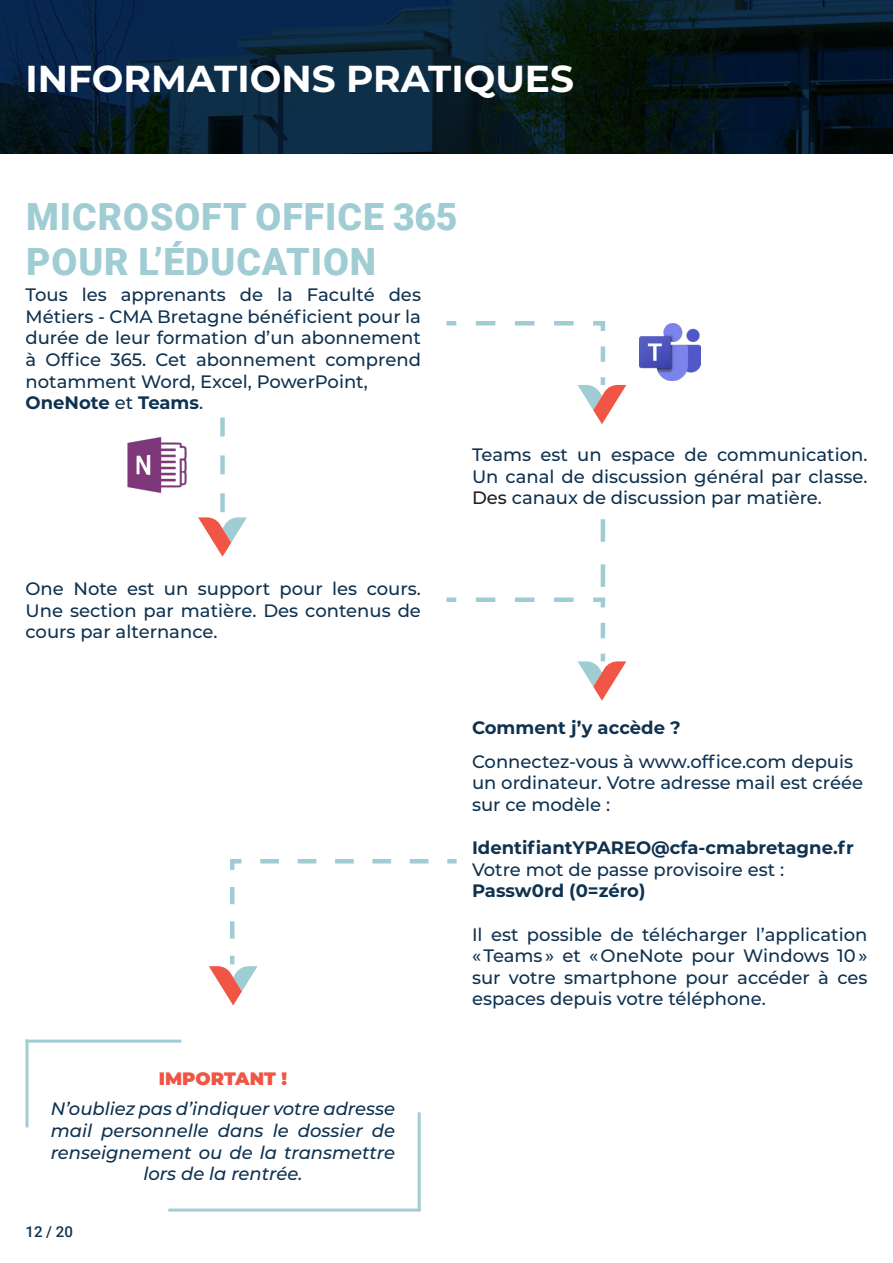
<style>
.page{position:relative;width:893px;height:1263px;background:#fff}
.page>*{position:absolute;margin:0;border:0;box-sizing:border-box;transform-origin:0 0}
.t1{font:900 37.5px "Roboto";letter-spacing:.025em;color:#a0ccd3}
.t2{font:700 37.5px "Montserrat";color:#fff}
.Style_de_paragraphe_1{font:500 18px/21.6px "Montserrat";color:#0f3250;text-align:justify}
.t3{font:italic 500 18px/21.6px "Montserrat";color:#0f3250;text-align:center}
.Style_de_paragraphe_1-2{font:700 18px "Montserrat";color:#0f3250}
.Style_de_paragraphe_1-3{font:900 18px "Montserrat";color:#f05545}
.t4{font:500 15px "Roboto";color:#0f3250}
.s1{font-weight:500}
.s2{color:#231f20}
.s3{font-weight:700}
</style>
<div class="page">
<svg style="left:0;top:0;width:893px;height:154px;background:#071f2f"></svg>
<img style="left:639px;top:323px;width:61px;height:57px">
<img style="left:127px;top:437px;width:60px;height:56px">
<hr style="left:26px;top:1040px;width:155px;height:3px;background:#a0ccd3">
<hr style="left:168px;top:1208px;width:253px;height:3px;background:#a0ccd3">
<hr style="left:26px;top:1040px;width:3px;height:87px;background:#a0ccd3">
<hr style="left:418px;top:1112px;width:3px;height:99px;background:#a0ccd3">
<svg style="left:446px;top:321px;width:180px;height:103px"></svg>
<svg style="left:446px;top:597px;width:180px;height:104px"></svg>
<svg style="left:601px;top:519px;width:4px;height:68px"></svg>
<svg style="left:198px;top:417px;width:49px;height:140px"></svg>
<svg style="left:209px;top:859px;width:248px;height:146px"></svg>
<p class="t2" style="left:26px;top:51px;width:550px">INFORMATIONS PRATIQUES</p>
<p class="t1" style="left:26px;top:191px;width:433px">MICROSOFT OFFICE 365</p>
<p class="t1" style="left:26px;top:236px;width:351px">POUR L’ÉDUCATION</p>
<p class="Style_de_paragraphe_1" style="left:26px;top:283px;width:397px">Tous les apprenants de la Faculté des Métiers - CMA Bretagne bénéficient pour la durée de leur formation d’un abonnement à Office 365. Cet abonnement comprend notamment Word, Excel, PowerPoint,</p>
<p class="Style_de_paragraphe_1-2" style="left:26px;top:390px;width:179px">OneNote <span class="s1">et</span> Teams<span class="s1">.</span></p>
<p class="Style_de_paragraphe_1" style="left:472px;top:443px;width:397px">Teams est un espace de communication.<br>Un canal de discussion général par classe.<br><span class="s2">Des</span> canaux de discussion par matière.</p>
<p class="Style_de_paragraphe_1" style="left:26px;top:577px;width:397px">One Note est un support pour les cours.<br>Une section par matière. Des contenus de cours par alternance.</p>
<p class="Style_de_paragraphe_1-3" style="left:159px;top:1065px;width:130px">IMPORTANT !</p>
<p class="t3" style="left:51px;top:1097px;width:346px">N’oubliez pas d’indiquer votre adresse mail personnelle dans le dossier de renseignement ou de la transmettre lors de la rentrée.</p>
<p class="t4" style="left:26px;top:1221px;width:49px">12 / 20</p>
<p class="Style_de_paragraphe_1-2" style="left:472px;top:715px;width:210px">Comment j’y accède ?</p>
<p class="Style_de_paragraphe_1" style="left:472px;top:750px;width:393px;text-align:left">Connectez-vous à www.office.com depuis un ordinateur. Votre adresse mail est créée sur ce modèle :</p>
<p class="Style_de_paragraphe_1-2" style="left:472px;top:835px;width:383px">IdentifiantYPAREO@cfa-cmabretagne.fr</p>
<p class="Style_de_paragraphe_1" style="left:472px;top:858px;width:314px">Votre mot de passe provisoire est :<br><span class="s3">Passw0rd (0=zéro)</span></p>
<p class="Style_de_paragraphe_1" style="left:472px;top:923px;width:397px">Il est possible de télécharger l’application «Teams » et «OneNote pour Windows 10» sur votre smartphone pour accéder à ces espaces depuis votre téléphone.</p>
</div>
